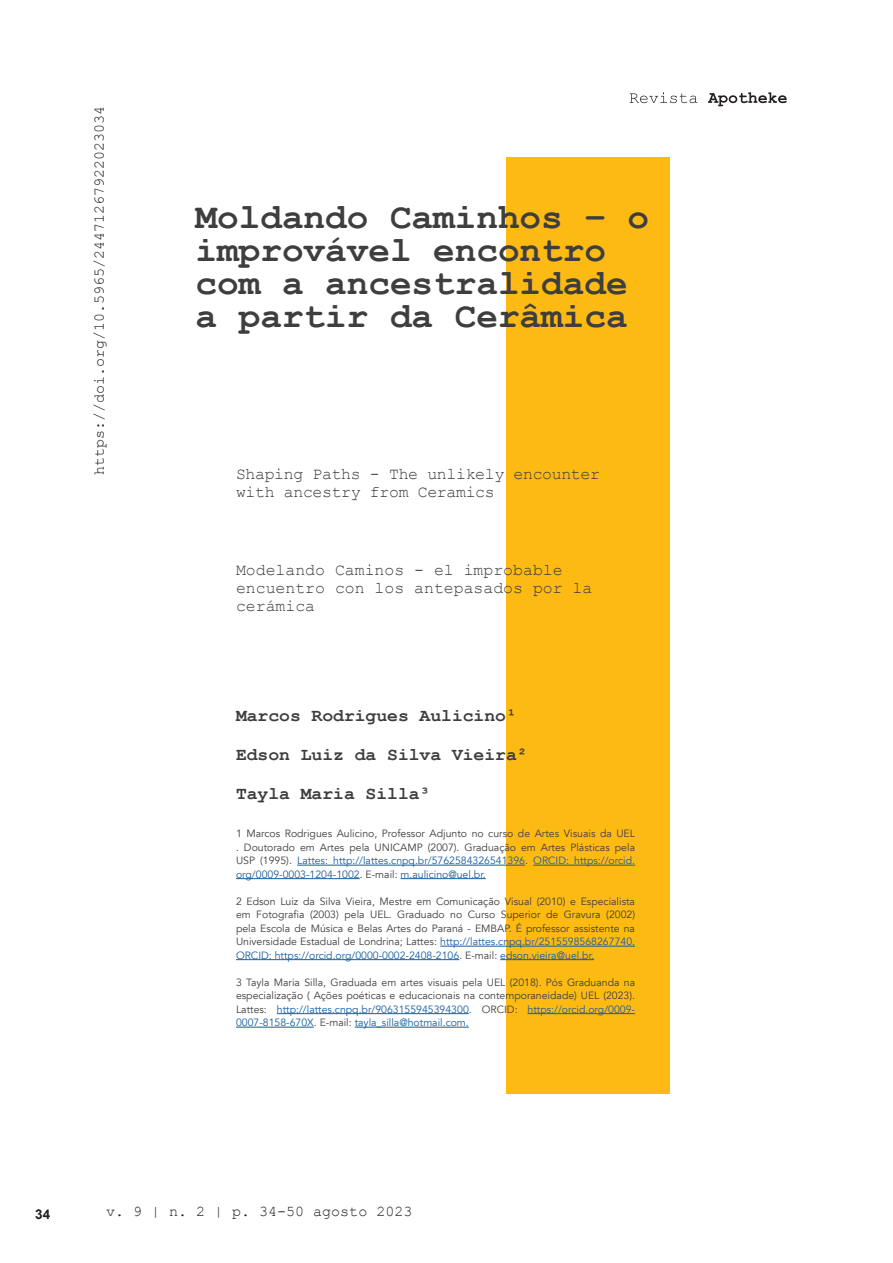
<style>
.page{position:relative;width:893px;height:1263px;background:#fff}
.page>*{position:absolute;margin:0;border:0;box-sizing:border-box;transform-origin:0 0}
.Título_Capa_Portuguê{font:700 36px/33px "Courier New";color:#3e3e3f}
.Nome_autor_Capa{font:700 18px "Courier New";color:#3e3e3f}
.Titulo_estrangeiro_C{font:16.5px/18px "Courier New";color:#3e3e3f}
.Titulo_estrangeiro_C-2{font:16.5px/18px "Courier New";letter-spacing:-.02em;color:#3e3e3f}
.t1{font:15px "Courier New";color:#231f20}
.t2{font:700 13.5px "Arial";color:#231f20}
.Nota_Rodapé_Autor_Ca{font:10.5px/13.5px "Avenir LT";color:#3e3e3f;text-align:justify}
.s1{color:#175d9e}
</style>
<div class="page">
<svg style="left:630px;top:92px;width:67px;height:11px"></svg>
<svg style="left:708px;top:92px;width:79px;height:14px"></svg>
<div style="left:506px;top:157px;width:163px;height:936px;background:#fcba13"></div>
<hr style="left:297px;top:865px;width:228px;height:1px;background:#175d9e">
<hr style="left:533px;top:865px;width:102px;height:1px;background:#175d9e">
<hr style="left:236px;top:878px;width:124px;height:1px;background:#175d9e">
<hr style="left:401px;top:878px;width:85px;height:1px;background:#175d9e">
<hr style="left:440px;top:946px;width:195px;height:1px;background:#175d9e">
<hr style="left:236px;top:959px;width:223px;height:1px;background:#175d9e">
<hr style="left:500px;top:959px;width:94px;height:1px;background:#175d9e">
<hr style="left:277px;top:1013px;width:192px;height:1px;background:#175d9e">
<hr style="left:528px;top:1013px;width:107px;height:1px;background:#175d9e">
<hr style="left:236px;top:1027px;width:78px;height:1px;background:#175d9e">
<hr style="left:355px;top:1027px;width:114px;height:1px;background:#175d9e">
<h3 class="t1" style="left:90px;top:475px;width:371px;rotate:-90deg">https://doi.org/10.5965/24471267922023034</h3>
<p class="Título_Capa_Portuguê" style="left:196px;top:199px;width:455px">Moldando Caminhos – o improvável encontro com a ancestralidade a partir da Cerâmica</p>
<p class="Titulo_estrangeiro_C-2" style="left:236px;top:464px;width:365px">Shaping Paths - The unlikely encounter with ancestry from Ceramics</p>
<p class="Titulo_estrangeiro_C" style="left:236px;top:560px;width:358px">Modelando Caminos - el improbable encuentro con los antepasados por la cerámica</p>
<p class="Nome_autor_Capa" style="left:236px;top:704px;width:282px">Marcos Rodrigues Aulicino¹</p>
<p class="Nome_autor_Capa" style="left:236px;top:743px;width:293px">Edson Luiz da Silva Vieira²</p>
<p class="Nome_autor_Capa" style="left:236px;top:782px;width:196px">Tayla Maria Silla³</p>
<p class="Nota_Rodapé_Autor_Ca" style="left:236px;top:827px;width:401px">1 Marcos Rodrigues Aulicino, Professor Adjunto no curso de Artes Visuais da UEL . Doutorado em Artes pela UNICAMP (2007). Graduação em Artes Plásticas pela USP (1995). <span class="s1">Lattes: http://lattes.cnpq.br/5762584326541396</span>. <span class="s1">ORCID: https://orcid. org/0009-0003-1204-1002</span>. E-mail: <span class="s1">m.aulicino@uel.br.</span></p>
<p class="Nota_Rodapé_Autor_Ca" style="left:236px;top:894px;width:401px">2 Edson Luiz da Silva Vieira, Mestre em Comunicação Visual (2010) e Especialista em Fotografia (2003) pela UEL. Graduado no Curso Superior de Gravura (2002) pela Escola de Música e Belas Artes do Paraná - EMBAP. É professor assistente na Universidade Estadual de Londrina; Lattes: <span class="s1">http://lattes.cnpq.br/2515598568267740.<br>ORCID: https://orcid.org/0000-0002-2408-2106</span>. E-mail: <span class="s1">edson.vieira@uel.br.</span></p>
<p class="Nota_Rodapé_Autor_Ca" style="left:236px;top:975px;width:401px">3 Tayla Maria Silla, Graduada em artes visuais pela UEL (2018). Pós Graduanda na especialização ( Ações poéticas e educacionais na contemporaneidade) UEL (2023).<br>Lattes: <span class="s1">http://lattes.cnpq.br/9063155945394300</span>. ORCID: <span class="s1">https://orcid.org/0009- 0007-8158-670X</span>. E-mail: <span class="s1">tayla_silla@hotmail.com.</span></p>
<p class="t2" style="left:35px;top:1205px;width:17px">34</p>
<h3 class="t1" style="left:106px;top:1202px;width:308px">v. 9 | n. 2 | p. 34-50 agosto 2023</h3>
</div>
